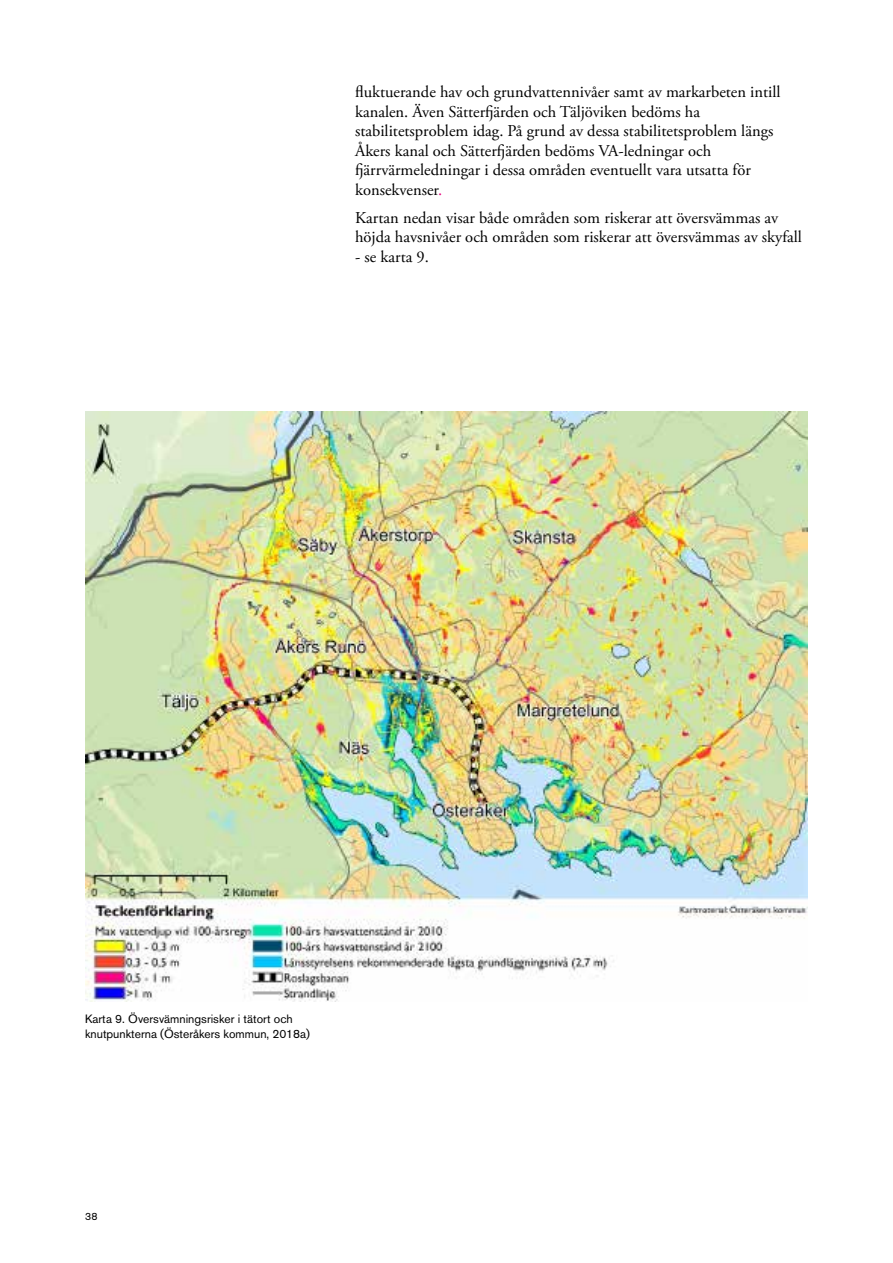
<style>
.page{position:relative;width:893px;height:1263px;background:#fff}
.page>*{position:absolute;margin:0;border:0;box-sizing:border-box;transform-origin:0 0}
.t1{font:16.5px/19.5px "Adobe Garamond Pro";color:#000}
.t2{font:12px/15px "Akzidenz Grotesk Std";color:#000}
.t3{font:10.5px "Akzidenz Grotesk Std";color:#000}
.s1{color:#e6007d}
</style>
<div class="page">
<img style="left:85px;top:411px;width:723px;height:590px">
<p class="t1" style="left:355px;top:83px;width:427px">fluktuerande hav och grundvattennivåer samt av markarbeten intill kanalen. Även Sätterfjärden och Täljöviken bedöms ha stabilitetsproblem idag. På grund av dessa stabilitetsproblem längs Åkers kanal och Sätterfjärden bedöms VA-ledningar och fjärrvärmeledningar i dessa områden eventuellt vara utsatta för konsekvenser<span class="s1">.</span></p>
<p class="t1" style="left:355px;top:208px;width:448px">Kartan nedan visar både områden som riskerar att översvämmas av höjda havsnivåer och områden som riskerar att översvämmas av skyfall</p>
<p class="t1" style="left:355px;top:247px;width:75px">- se karta 9.</p>
<p class="t2" style="left:85px;top:1011px;width:226px">Karta 9. Översvämningsrisker i tätort och knutpunkterna (Österåkers kommun, 2018a)</p>
<p class="t3" style="left:85px;top:1210px;width:14px">38</p>
</div>
